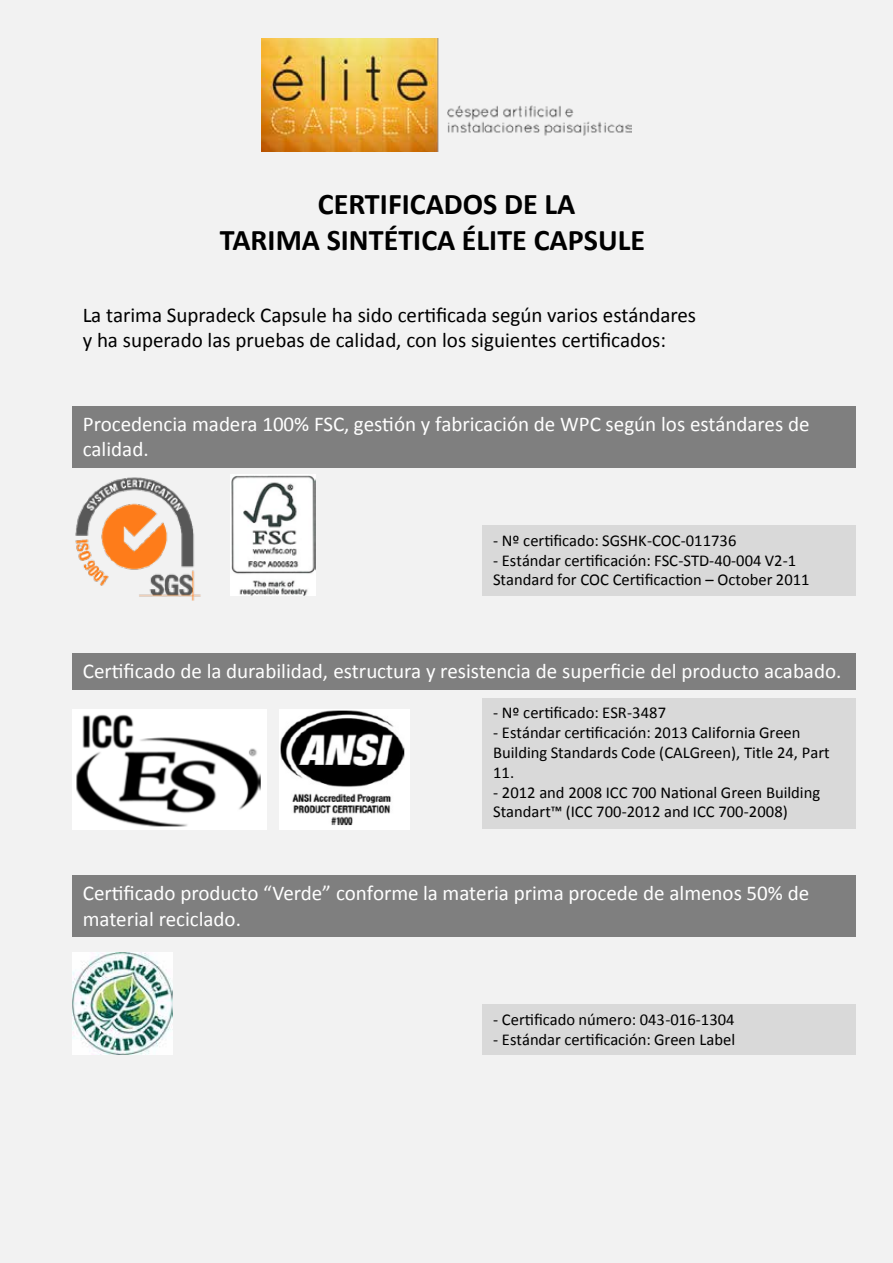
<style>
.page{position:relative;width:893px;height:1263px;background:#f2f2f2}
.page>*{position:absolute;margin:0;border:0;box-sizing:border-box;transform-origin:0 0}
.t1{font:700 30.15px "Calibri";color:#000}
.t2{font:700 30px "Calibri";color:#000}
.t3{font:21px/25.2px "Calibri";color:#fff}
.t4{font:21px/25.2px "Calibri";color:#000}
.t5{font:16.65px "Calibri";color:#000}
.t6{font:16.5px/19.8px "Calibri";color:#000}
</style>
<div class="page">
<div style="left:72px;top:406px;width:783px;height:62px;background:#7f7f7f"></div>
<img style="left:75px;top:477px;width:126px;height:124px">
<img style="left:230px;top:475px;width:85px;height:120px">
<div style="left:482px;top:525px;width:373px;height:71px;background:#d9d9d9"></div>
<div style="left:72px;top:653px;width:783px;height:37px;background:#7f7f7f"></div>
<div style="left:482px;top:698px;width:373px;height:130px;background:#d9d9d9"></div>
<img style="left:72px;top:709px;width:194px;height:120px">
<img style="left:280px;top:710px;width:130px;height:119px">
<div style="left:72px;top:875px;width:783px;height:62px;background:#7f7f7f"></div>
<div style="left:482px;top:1004px;width:373px;height:50px;background:#d9d9d9"></div>
<img style="left:72px;top:953px;width:101px;height:101px">
<img style="left:262px;top:39px;width:369px;height:112px">
<h1 class="t1" style="left:318px;top:184px;width:259px">CERTIFICADOS DE LA</h1>
<h2 class="t2" style="left:220px;top:220px;width:427px">TARIMA SINTÉTICA ÉLITE CAPSULE</h2>
<p class="t4" style="left:83px;top:302px;width:615px">La tarima Supradeck Capsule ha sido certificada según varios estándares y ha superado las pruebas de calidad, con los siguientes certificados:</p>
<p class="t3" style="left:83px;top:411px;width:728px">Procedencia madera 100% FSC, gestión y fabricación de WPC según los estándares de calidad.</p>
<p class="t6" style="left:493px;top:530px;width:245px">- Nº certificado: SGSHK-COC-011736</p>
<p class="t6" style="left:493px;top:550px;width:318px">- Estándar certificación: FSC-STD-40-004 V2-1<br>Standard for COC Certificaction – October 2011</p>
<p class="t3" style="left:83px;top:659px;width:760px">Certificado de la durabilidad, estructura y resistencia de superficie del producto acabado.</p>
<p class="t6" style="left:493px;top:703px;width:174px">- Nº certificado: ESR-3487</p>
<p class="t6" style="left:493px;top:723px;width:338px">- Estándar certificación: 2013 California Green<br>Building Standards Code (CALGreen), Title 24, Part<br>11.</p>
<p class="t5" style="left:493px;top:782px;width:329px">- 2012 and 2008 ICC 700 National Green Building</p>
<p class="t6" style="left:493px;top:802px;width:296px">Standart™ (ICC 700-2012 and ICC 700-2008)</p>
<p class="t3" style="left:83px;top:881px;width:728px">Certificado producto “Verde” conforme la materia prima procede de almenos 50% de material reciclado.</p>
<p class="t6" style="left:493px;top:1009px;width:243px">- Certificado número: 043-016-1304</p>
<p class="t6" style="left:493px;top:1029px;width:244px">- Estándar certificación: Green Label</p>
</div>
